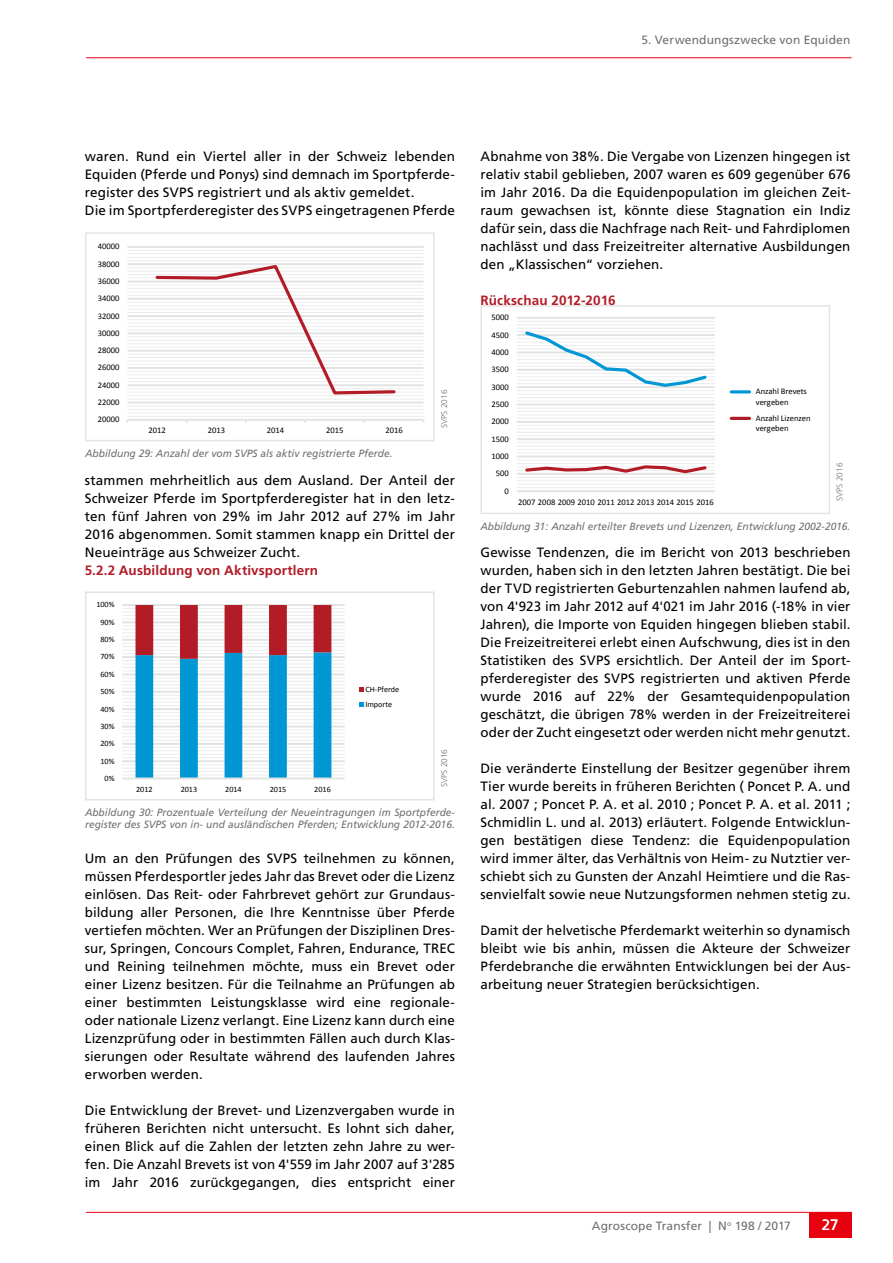
<style>
.page{position:relative;width:893px;height:1263px;background:#fff}
.page>*{position:absolute;margin:0;border:0;box-sizing:border-box;transform-origin:0 0}
.t1{font:15px "Frutiger LT Std";color:#fff}
.t2{font:13.5px/18px "Frutiger LT Std";letter-spacing:.01em;color:#000;text-align:justify}
.t3{font:700 13.5px "Frutiger LT Std";letter-spacing:.01em;color:#b21c27}
.t4{font:12px "Frutiger LT Std";letter-spacing:.01em;color:#6f7070}
.t5{font:italic 10.5px/12px "Frutiger LT Std";color:#6f7070}
.t6{font:8.55px/10.5px "Calibri";color:#000}
.t7{font:300 8.25px "Frutiger LT Std";color:#6f7070}
.t8{font:8.1px/15.3px "Calibri";color:#000}
</style>
<div class="page">
<hr style="left:86px;top:1212px;width:765px;height:1px;background:#e7000e">
<div style="left:809px;top:1212px;width:42px;height:25px;background:#e7000e"></div>
<hr style="left:86px;top:57px;width:765px;height:1px;background:#e7000e">
<svg style="left:85px;top:232px;width:350px;height:209px"></svg>
<svg style="left:85px;top:591px;width:350px;height:209px"></svg>
<svg style="left:480px;top:305px;width:350px;height:209px"></svg>
<p class="t4" style="left:641px;top:33px;width:211px">5. Verwendungszwecke von Equiden</p>
<p class="t2" style="left:85px;top:148px;width:372px;text-align:left">waren. Rund ein Viertel aller in der Schweiz lebenden Equiden (Pferde und Ponys) sind demnach im Sportpferde&shy;register des SVPS registriert und als aktiv gemeldet.<br>Die im Sportpferderegister des SVPS eingetragenen Pferde</p>
<p class="t6" style="left:98px;top:241px;width:23px">40000</p>
<p class="t6" style="left:98px;top:258px;width:23px">38000</p>
<p class="t6" style="left:98px;top:275px;width:23px">36000</p>
<p class="t6" style="left:98px;top:293px;width:23px">34000</p>
<p class="t6" style="left:98px;top:310px;width:23px">32000</p>
<p class="t6" style="left:98px;top:327px;width:23px">30000</p>
<p class="t6" style="left:98px;top:345px;width:23px">28000</p>
<p class="t6" style="left:98px;top:362px;width:23px">26000</p>
<p class="t6" style="left:98px;top:379px;width:23px">24000</p>
<p class="t6" style="left:98px;top:396px;width:23px">22000</p>
<p class="t6" style="left:98px;top:414px;width:23px">20000</p>
<p class="t6" style="left:148px;top:425px;width:19px">2012</p>
<p class="t6" style="left:208px;top:425px;width:19px">2013</p>
<p class="t6" style="left:267px;top:425px;width:19px">2014</p>
<p class="t6" style="left:326px;top:425px;width:19px">2015</p>
<p class="t6" style="left:385px;top:425px;width:19px">2016</p>
<p class="t5" style="left:85px;top:447px;width:309px">Abbildung 29: Anzahl der vom SVPS als aktiv registrierte Pferde.</p>
<p class="t7" style="left:440px;top:428px;width:40px;rotate:-90deg">SVPS 2016</p>
<p class="t2" style="left:85px;top:472px;width:372px">stammen mehrheitlich aus dem Ausland. Der Anteil der Schweizer Pferde im Sportpferderegister hat in den letz&shy;ten fünf Jahren von 29% im Jahr 2012 auf 27% im Jahr 2016 abgenommen. Somit stammen knapp ein Drittel der Neueinträge aus Schweizer Zucht.</p>
<p class="t3" style="left:85px;top:562px;width:235px">5.2.2 Ausbildung von Aktivsportlern</p>
<p class="t8" style="left:96px;top:597px;width:20px">100%</p>
<p class="t8" style="left:100px;top:614px;width:16px">90%</p>
<p class="t8" style="left:100px;top:631px;width:16px">80%</p>
<p class="t8" style="left:100px;top:649px;width:16px">70%</p>
<p class="t8" style="left:100px;top:666px;width:16px">60%</p>
<p class="t8" style="left:100px;top:683px;width:16px">50%</p>
<p class="t8" style="left:100px;top:701px;width:16px">40%</p>
<p class="t8" style="left:100px;top:718px;width:16px">30%</p>
<p class="t8" style="left:100px;top:735px;width:16px">20%</p>
<p class="t8" style="left:365px;top:681px;width:35px">CH-Pferde<br>Importe</p>
<p class="t7" style="left:440px;top:787px;width:40px;rotate:-90deg">SVPS 2016</p>
<p class="t5" style="left:85px;top:806px;width:371px">Abbildung 30: Prozentuale Verteilung der Neueintragungen im Sportpferde&shy;register des SVPS von in- und ausländischen Pferden; Entwicklung 2012-2016.</p>
<p class="t8" style="left:100px;top:753px;width:16px">10%</p>
<p class="t8" style="left:105px;top:770px;width:11px">0%</p>
<p class="t8" style="left:136px;top:781px;width:18px">2012</p>
<p class="t8" style="left:181px;top:781px;width:18px">2013</p>
<p class="t8" style="left:225px;top:781px;width:18px">2014</p>
<p class="t8" style="left:270px;top:781px;width:18px">2015</p>
<p class="t8" style="left:314px;top:781px;width:18px">2016</p>
<p class="t2" style="left:85px;top:850px;width:372px">Um an den Prüfungen des SVPS teilnehmen zu können, müssen Pferdesportler jedes Jahr das Brevet oder die Lizenz einlösen. Das Reit- oder Fahrbrevet gehört zur Grundaus&shy;bildung aller Personen, die Ihre Kenntnisse über Pferde vertiefen möchten. Wer an Prüfungen der Disziplinen Dres&shy;sur, Springen, Concours Complet, Fahren, Endurance, TREC und Reining teilnehmen möchte, muss ein Brevet oder einer Lizenz besitzen. Für die Teilnahme an Prüfungen ab einer bestimmten Leistungsklasse wird eine regionale&shy;oder nationale Lizenz verlangt. Eine Lizenz kann durch eine Lizenzprüfung oder in bestimmten Fällen auch durch Klas&shy;sierungen oder Resultate während des laufenden Jahres erworben werden.</p>
<p class="t2" style="left:85px;top:1102px;width:372px">Die Entwicklung der Brevet- und Lizenzvergaben wurde in früheren Berichten nicht untersucht. Es lohnt sich daher, einen Blick auf die Zahlen der letzten zehn Jahre zu wer&shy;fen. Die Anzahl Brevets ist von 4'559 im Jahr 2007 auf 3'285 im Jahr 2016 zurückgegangen, dies entspricht einer</p>
<p class="t2" style="left:480px;top:148px;width:371px">Abnahme von 38%. Die Vergabe von Lizenzen hingegen ist relativ stabil geblieben, 2007 waren es 609 gegenüber 676 im Jahr 2016. Da die Equidenpopulation im gleichen Zeit&shy;raum gewachsen ist, könnte diese Stagnation ein Indiz dafür sein, dass die Nachfrage nach Reit- und Fahrdiplomen nachlässt und dass Freizeitreiter alternative Ausbildungen den „Klassischen“ vorziehen.</p>
<p class="t3" style="left:480px;top:293px;width:137px">Rückschau 2012-2016</p>
<p class="t6" style="left:492px;top:312px;width:19px">5000</p>
<p class="t6" style="left:492px;top:329px;width:19px">4500</p>
<p class="t6" style="left:492px;top:346px;width:19px">4000</p>
<p class="t6" style="left:492px;top:364px;width:19px">3500</p>
<p class="t6" style="left:492px;top:381px;width:19px">3000</p>
<p class="t6" style="left:492px;top:398px;width:19px">2500</p>
<p class="t6" style="left:492px;top:416px;width:19px">2000</p>
<p class="t6" style="left:492px;top:433px;width:19px">1500</p>
<p class="t6" style="left:492px;top:450px;width:19px">1000</p>
<p class="t6" style="left:756px;top:386px;width:53px">Anzahl Brevets vergeben</p>
<p class="t6" style="left:756px;top:412px;width:56px">Anzahl Lizenzen vergeben</p>
<p class="t7" style="left:835px;top:501px;width:40px;rotate:-90deg">SVPS 2016</p>
<p class="t5" style="left:480px;top:520px;width:371px">Abbildung 31: Anzahl erteilter Brevets und Lizenzen, Entwicklung 2002-2016.</p>
<p class="t6" style="left:496px;top:468px;width:15px">500</p>
<p class="t6" style="left:505px;top:485px;width:6px">0</p>
<p class="t6" style="left:518px;top:496px;width:197px">2007 2008 2009 2010 2011 2012 2013 2014 2015 2016</p>
<p class="t2" style="left:480px;top:544px;width:371px">Gewisse Tendenzen, die im Bericht von 2013 beschrieben wurden, haben sich in den letzten Jahren bestätigt. Die bei der TVD registrierten Geburtenzahlen nahmen laufend ab, von 4'923 im Jahr 2012 auf 4'021 im Jahr 2016 (-18% in vier Jahren), die Importe von Equiden hingegen blieben stabil.<br>Die Freizeitreiterei erlebt einen Aufschwung, dies ist in den Statistiken des SVPS ersichtlich. Der Anteil der im Sport&shy;pferderegister des SVPS registrierten und aktiven Pferde wurde 2016 auf 22% der Gesamtequidenpopulation geschätzt, die übrigen 78% werden in der Freizeitreiterei oder der Zucht eingesetzt oder werden nicht mehr genutzt.</p>
<p class="t2" style="left:480px;top:760px;width:371px">Die veränderte Einstellung der Besitzer gegenüber ihrem Tier wurde bereits in früheren Berichten ( Poncet P. A. und al. 2007 ; Poncet P. A. et al. 2010 ; Poncet P. A. et al. 2011 ; Schmidlin L. und al. 2013) erläutert. Folgende Entwicklun&shy;gen bestätigen diese Tendenz: die Equidenpopulation wird immer älter, das Verhältnis von Heim- zu Nutztier ver&shy;schiebt sich zu Gunsten der Anzahl Heimtiere und die Ras&shy;senvielfalt sowie neue Nutzungsformen nehmen stetig zu.</p>
<p class="t2" style="left:480px;top:922px;width:371px">Damit der helvetische Pferdemarkt weiterhin so dynamisch bleibt wie bis anhin, müssen die Akteure der Schweizer Pferdebranche die erwähnten Entwicklungen bei der Aus&shy;arbeitung neuer Strategien berücksichtigen.</p>
<p class="t4" style="left:592px;top:1218px;width:200px">Agroscope Transfer | N<sup>o</sup> 198 / 2017</p>
<p class="t1" style="left:822px;top:1215px;width:18px">27</p>
</div>
